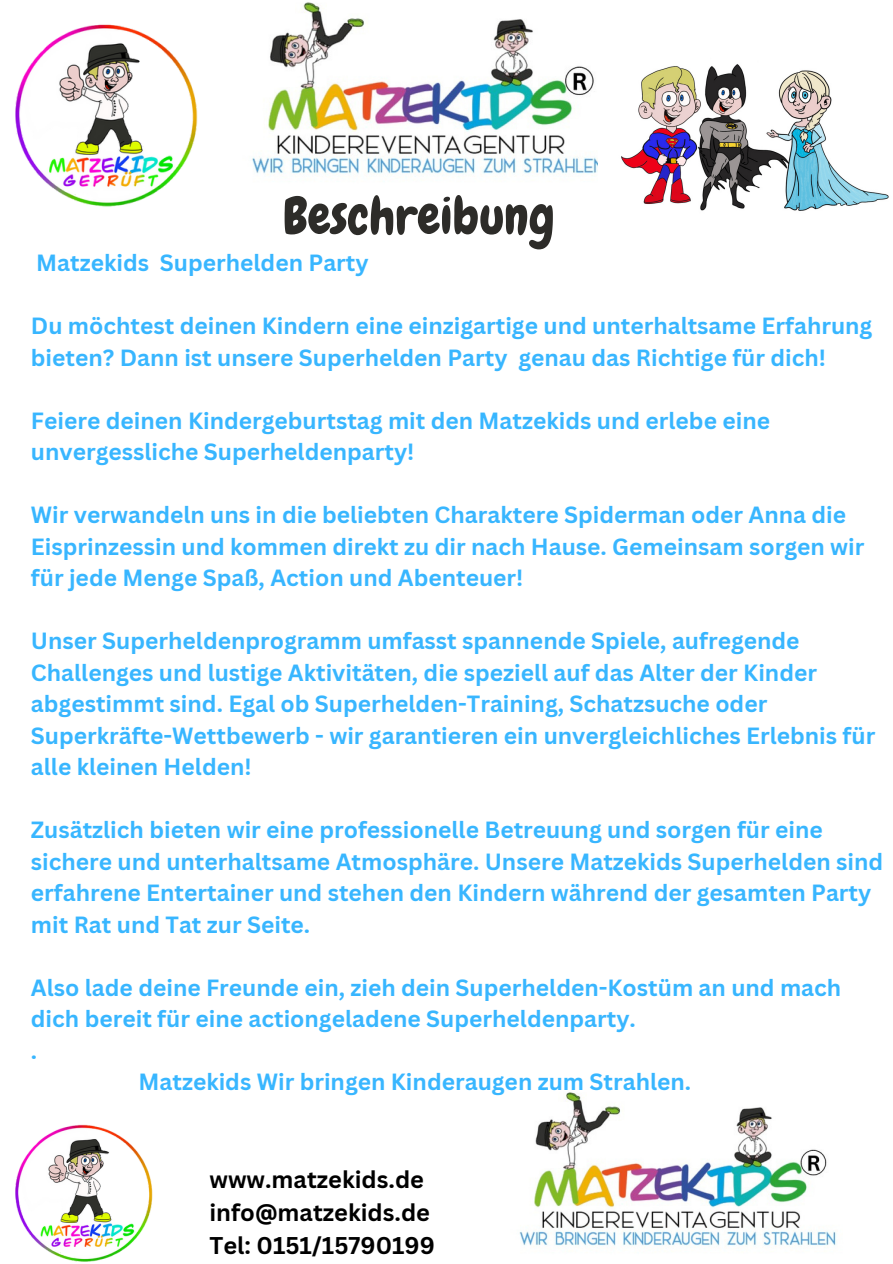
<style>
.page{position:relative;width:893px;height:1264px;background:#fff}
.page>*{position:absolute;margin:0;border:0;box-sizing:border-box;transform-origin:0 0}
.t1{font:51.6px "Chewy";color:#2d2c29}
.t2{font:700 23.55px "Canva Sans";color:#000}
.t3{font:700 22.8px/31.5px "Canva Sans";color:#38b6ff}
</style>
<div class="page">
<img style="left:252px;top:2px;width:346px;height:175px">
<img style="left:519px;top:1092px;width:317px;height:155px">
<img style="left:621px;top:64px;width:268px;height:147px">
<img style="left:15px;top:1124px;width:138px;height:138px">
<img style="left:15px;top:24px;width:183px;height:183px">
<p class="t1" style="left:283px;top:183px;width:273px">Beschreibung</p>
<p class="t3" style="left:36px;top:247px;width:334px">Matzekids Superhelden Party</p>
<p class="t3" style="left:31px;top:310px;width:842px">Du möchtest deinen Kindern eine einzigartige und unterhaltsame Erfahrung bieten? Dann ist unsere Superhelden Party genau das Richtige für dich!</p>
<p class="t3" style="left:31px;top:404px;width:740px">Feiere deinen Kindergeburtstag mit den Matzekids und erlebe eine unvergessliche Superheldenparty!</p>
<p class="t3" style="left:31px;top:498px;width:835px">Wir verwandeln uns in die beliebten Charaktere Spiderman oder Anna die<br>Eisprinzessin und kommen direkt zu dir nach Hause. Gemeinsam sorgen wir für jede Menge Spaß, Action und Abenteuer!</p>
<p class="t3" style="left:31px;top:624px;width:845px">Unser Superheldenprogramm umfasst spannende Spiele, aufregende Challenges und lustige Aktivitäten, die speziell auf das Alter der Kinder abgestimmt sind. Egal ob Superhelden-Training, Schatzsuche oder Superkräfte-Wettbewerb - wir garantieren ein unvergleichliches Erlebnis für alle kleinen Helden!</p>
<p class="t3" style="left:31px;top:813px;width:853px">Zusätzlich bieten wir eine professionelle Betreuung und sorgen für eine sichere und unterhaltsame Atmosphäre. Unsere Matzekids Superhelden sind erfahrene Entertainer und stehen den Kindern während der gesamten Party mit Rat und Tat zur Seite.</p>
<p class="t3" style="left:31px;top:971px;width:811px">Also lade deine Freunde ein, zieh dein Superhelden-Kostüm an und mach dich bereit für eine actiongeladene Superheldenparty.</p>
<p class="t3" style="left:31px;top:1033px;width:8px">.</p>
<p class="t3" style="left:138px;top:1065px;width:554px">Matzekids Wir bringen Kinderaugen zum Strahlen.</p>
<p class="t2" style="left:209px;top:1163px;width:216px">www.matzekids.de</p>
<p class="t2" style="left:209px;top:1195px;width:222px">info@matzekids.de</p>
<p class="t2" style="left:209px;top:1228px;width:227px">Tel: 0151/15790199</p>
</div>
